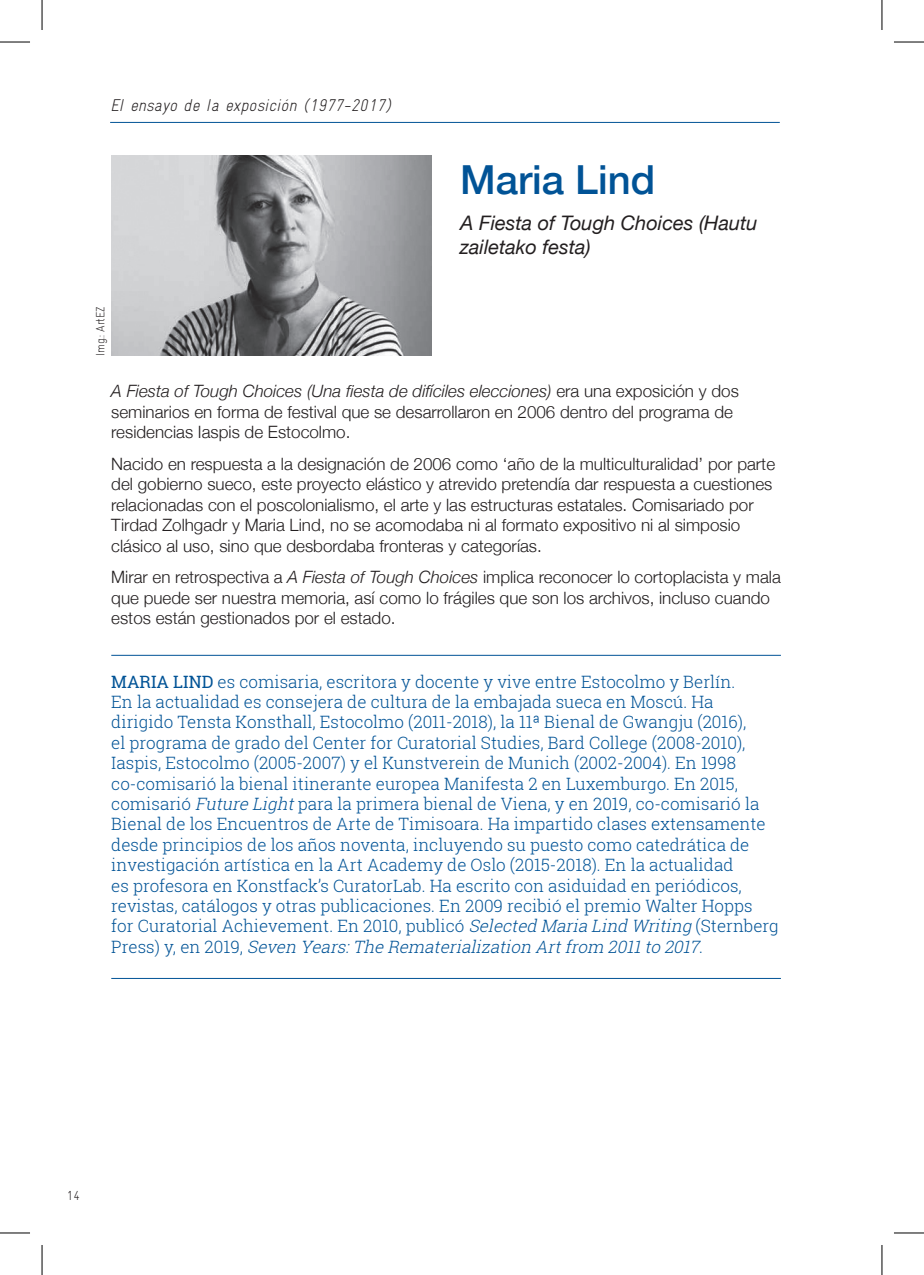
<style>
.page{position:relative;width:924px;height:1275px;background:#fff}
.page>*{position:absolute;margin:0;border:0;box-sizing:border-box;transform-origin:0 0}
.t1{font:500 40px "Helvetica Neue";color:#015396}
.t2{font:italic 20px/24px "Helvetica Neue";color:#231f20}
.t3{font:300 17px/20.4px "Roboto Slab";color:#015396}
.t4{font:300 17px/20.4px "Helvetica Neue";color:#231f20}
.t5{font:italic 17px "Alhondiga Bilbao Light Condensed L";color:#231f20}
.t6{font:13px "Alhondiga Bilbao Light Condensed L";color:#231f20}
.t7{font:12px "Alhondiga Bilbao Light Condensed L";letter-spacing:-.025em;color:#231f20}
.s1{font-style:italic}
.s2{font-weight:400}
</style>
<div class="page">
<hr style="left:110px;top:122px;width:669px;height:1px;background:#015396">
<img style="left:111px;top:155px;width:320px;height:200px">
<hr style="left:111px;top:655px;width:669px;height:1px;background:#015396">
<hr style="left:111px;top:978px;width:669px;height:1px;background:#015396">
<hr style="left:0;top:42px;width:30px;height:1px;background:#000">
<hr style="left:893px;top:42px;width:30px;height:1px;background:#000">
<hr style="left:0;top:1232px;width:30px;height:1px;background:#000">
<hr style="left:893px;top:1232px;width:30px;height:1px;background:#000">
<hr style="left:42px;top:0;width:1px;height:30px;background:#000">
<hr style="left:42px;top:1245px;width:1px;height:30px;background:#000">
<hr style="left:881px;top:0;width:1px;height:30px;background:#000">
<hr style="left:881px;top:1245px;width:1px;height:30px;background:#000">
<p class="t5" style="left:110px;top:95px;width:286px">El ensayo de la exposición (1977-2017)</p>
<p class="t7" style="left:94px;top:356px;width:50px;rotate:-90deg">Img.: ArtEZ</p>
<h1 class="t1" style="left:460px;top:148px;width:196px">Maria Lind</h1>
<p class="t2" style="left:460px;top:212px;width:299px">A Fiesta of Tough Choices (Hautu zailetako festa)</p>
<p class="t4" style="left:111px;top:380px;width:628px"><span class="s1">A Fiesta of Tough Choices (Una fiesta de difíciles elecciones)</span> era una exposición y dos seminarios en forma de festival que se desarrollaron en 2006 dentro del programa de residencias Iaspis de Estocolmo.</p>
<p class="t4" style="left:111px;top:452px;width:665px">Nacido en respuesta a la designación de 2006 como ‘año de la multiculturalidad’ por parte del gobierno sueco, este proyecto elástico y atrevido pretendía dar respuesta a cuestiones relacionadas con el poscolonialismo, el arte y las estructuras estatales. Comisariado por Tirdad Zolhgadr y Maria Lind, no se acomodaba ni al formato expositivo ni al simposio clásico al uso, sino que desbordaba fronteras y categorías.</p>
<p class="t4" style="left:111px;top:566px;width:670px">Mirar en retrospectiva a <span class="s1">A Fiesta of Tough Choices</span> implica reconocer lo cortoplacista y mala que puede ser nuestra memoria, así como lo frágiles que son los archivos, incluso cuando estos están gestionados por el estado.</p>
<p class="t3" style="left:111px;top:671px;width:668px"><span class="s2">MARIA LIND</span> es comisaria, escritora y docente y vive entre Estocolmo y Berlín.<br>En la actualidad es consejera de cultura de la embajada sueca en Moscú. Ha dirigido Tensta Konsthall, Estocolmo (2011-2018), la 11ª Bienal de Gwangju (2016),<br>el programa de grado del Center for Curatorial Studies, Bard College (2008-2010), Iaspis, Estocolmo (2005-2007) y el Kunstverein de Munich (2002-2004). En 1998 co-comisarió la bienal itinerante europea Manifesta 2 en Luxemburgo. En 2015, comisarió <span class="s1">Future Light</span>para la primera bienal de Viena, y en 2019, co-comisarió la Bienal de los Encuentros de Arte de Timisoara. Ha impartido clases extensamente desde principios de los años noventa, incluyendo su puesto como catedrática de investigación artística en la Art Academy de Oslo (2015-2018). En la actualidad<br>es profesora en Konstfack’s CuratorLab. Ha escrito con asiduidad en periódicos, revistas, catálogos y otras publicaciones. En 2009 recibió el premio Walter Hopps for Curatorial Achievement. En 2010, publicó <span class="s1">Selected Maria Lind Writing</span> (Sternberg P r e s s ) y , e n 2 0 1 9 , <span class="s1">Seven Years:The Rematerialization Artfrom 2011to 2017</span>.</p>
<p class="t6" style="left:67px;top:1188px;width:15px">14</p>
</div>
